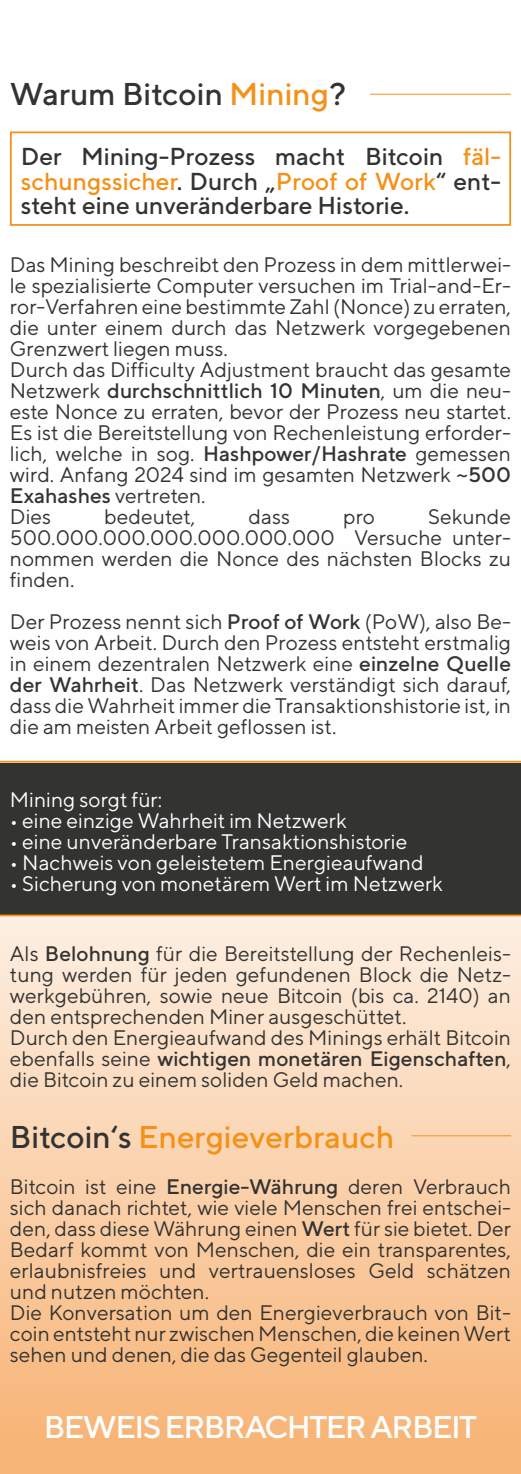
<style>
.page{position:relative;width:521px;height:1474px;background:#fff}
.page>*{position:absolute;margin:0;border:0;box-sizing:border-box;transform-origin:0 0}
.t1{font:500 31.5px "TT Norms";color:#f39118}
.t2{font:500 31.5px "TT Norms";letter-spacing:-.05em;color:#fff}
.t3{font:500 31.5px "TT Norms";color:#333332}
.t4{font:500 24.5px/24.5px "TT Norms";color:#333332;text-align:justify}
.t5{font:21px/21px "TT Norms";color:#333332}
.t6{font:21px "TT Norms";color:#fff}
.s1{color:#f39118}
.s2{font-weight:500}
.s3{color:#333332}
</style>
<div class="page">
<svg style="left:0;top:916px;width:521px;height:557px;background:#fad0a9"></svg>
<hr style="left:370px;top:94px;width:141px;height:1px;background:#f39118">
<div style="left:10px;top:131px;width:501px;height:95px;border:2px solid #f39118"></div>
<div style="left:0;top:762px;width:521px;height:153px;background:#333332"></div>
<hr style="left:0;top:760px;width:521px;height:2px;background:#f39118">
<hr style="left:0;top:914px;width:521px;height:2px;background:#f39118">
<hr style="left:411px;top:1135px;width:100px;height:1px;background:#f39118">
<h1 class="t3" style="left:10px;top:74px;width:337px">Warum Bitcoin <span class="s1">Mining</span>?</h1>
<p class="t4" style="left:21px;top:144px;width:482px">Der Mining-Prozess macht Bitcoin <span class="s1">fäl&shy;schungssicher</span>. Durch „<span class="s1">Proof of Work</span>“ ent&shy;steht eine unveränderbare Historie.</p>
<p class="t5" style="left:10px;top:253px;width:503px">Das Mining beschreibt den Prozess in dem mittlerwei&shy;le spezialisierte Computer versuchen im Trial-and-Er&shy;ror-Verfahren eine bestimmte Zahl (Nonce) zu erraten, die unter einem durch das Netzwerk vorgegebenen Grenzwert liegen muss.<br>Durch das Difficulty Adjustment braucht das gesamte Netzwerk <span class="s2">durchschnittlich 10 Minuten</span>, um die neu&shy;este Nonce zu erraten, bevor der Prozess neu startet.<br>Es ist die Bereitstellung von Rechenleistung erforder&shy;lich, welche in sog. <span class="s2">Hashpower/Hashrate</span> gemessen wird. Anfang 2024 sind im gesamten Netzwerk <span class="s2">~500<br>Exahashes</span> vertreten.<br>Dies</p>
<p class="t5" style="left:10px;top:505px;width:503px;text-align:justify;text-indent:418px">Sekunde 500.000.000.000.000.000.000 Versuche unter&shy;nommen werden die Nonce des nächsten Blocks zu finden.</p>
<p class="t5" style="left:10px;top:610px;width:503px;text-align:justify">Der Prozess nennt sich <span class="s2">Proof of Work</span> (PoW), also Be&shy;weis von Arbeit. Durch den Prozess entsteht erstmalig in einem dezentralen Netzwerk eine <span class="s2">einzelne Quelle der Wahrheit</span>. Das Netzwerk verständigt sich darauf, dass die Wahrheit immer die Transaktionshistorie ist, in die am meisten Arbeit geflossen ist.</p>
<p class="t5" style="left:104px;top:505px;width:93px">bedeutet,</p>
<p class="t5" style="left:248px;top:505px;width:43px">dass</p>
<p class="t5" style="left:343px;top:505px;width:33px">pro</p>
<p class="t6" style="left:10px;top:786px;width:154px">Mining sorgt für:</p>
<p class="t6" style="left:10px;top:807px;width:338px">• eine einzige Wahrheit im Netzwerk</p>
<p class="t6" style="left:10px;top:828px;width:399px">• eine unveränderbare Transaktionshistorie</p>
<p class="t6" style="left:10px;top:849px;width:415px">• Nachweis von geleistetem Energieaufwand</p>
<p class="t6" style="left:10px;top:870px;width:434px">• Sicherung von monetärem Wert im Netzwerk</p>
<p class="t5" style="left:10px;top:942px;width:503px">Als <span class="s2">Belohnung</span> für die Bereitstellung der Rechenleis&shy;tung werden für jeden gefundenen Block die Netz&shy;werkgebühren, sowie neue Bitcoin (bis ca. 2140) an den entsprechenden Miner ausgeschüttet.<br>Durch den Energieaufwand des Minings erhält Bitcoin ebenfalls seine <span class="s2">wichtigen monetären Eigenschaften</span>, die Bitcoin zu einem soliden Geld machen.</p>
<h1 class="t1" style="left:10px;top:1116px;width:386px"><span class="s3">Bitcoin‘s</span> Energieverbrauch</h1>
<p class="t5" style="left:10px;top:1175px;width:503px">Bitcoin ist eine <span class="s2">Energie-Währung</span> deren Verbrauch sich danach richtet, wie viele Menschen frei entschei&shy;den, dass diese Währung einen <span class="s2">Wert</span> für sie bietet. Der Bedarf kommt von Menschen, die ein transparentes, erlaubnisfreies und vertrauensloses Geld schätzen und nutzen möchten.<br>Die Konversation um den Energieverbrauch von Bit&shy;coin entsteht nur zwischen Menschen, die keinen Wert sehen und denen, die das Gegenteil glauben.</p>
<h1 class="t2" style="left:44px;top:1407px;width:435px">BEWEIS ERBRACHTER ARBEIT</h1>
</div>
